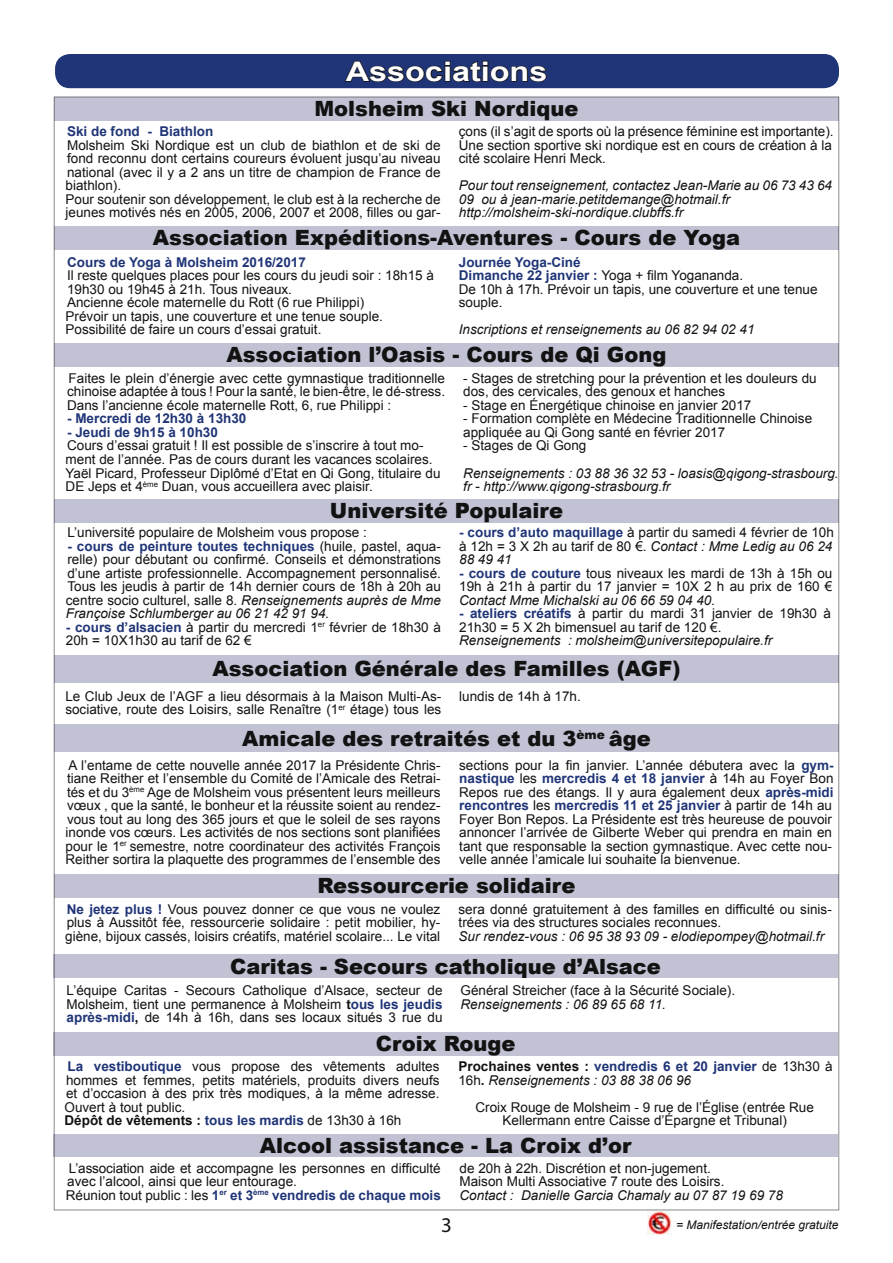
<style>
.page{position:relative;width:893px;height:1263px;background:#fff}
.page>*{position:absolute;margin:0;border:0;box-sizing:border-box;transform-origin:0 0}
.t1{font:700 27px "Arial";color:#fff;scale:1.2 1}
.t2{font:900 21px "Arial";color:#121212}
.t3{font:21px "Myriad Pro";color:#121212}
.t4{font:13.5px/13.5px "Arial";color:#121212}
.t5{font:italic 13.5px/13.5px "Arial";color:#121212}
.t6{font:700 13.5px "Arial";color:#203577}
.t7{font:italic 12px "Arial";color:#121212}
.s1{font-weight:700;color:#203577}
.s2{font-style:italic}
.s3{font-weight:700}
.s4{font-weight:700;font-style:normal}
.s5{font-weight:700;font-style:normal;color:#203577}
.s6{font-style:normal}
</style>
<div class="page">
<img style="left:647px;top:1210px;width:24px;height:24px">
<div style="left:55px;top:54px;width:784px;height:34px;background:#203577;border-radius:15px"></div>
<svg style="left:344px;top:60px;width:203px;height:22px"></svg>
<div style="left:54px;top:226px;width:785px;height:23px;background:#c1c2d4"></div>
<div style="left:54px;top:97px;width:785px;height:23px;background:#c1c2d4"></div>
<div style="left:54px;top:499px;width:785px;height:23px;background:#c1c2d4"></div>
<div style="left:54px;top:724px;width:785px;height:28px;background:#c1c2d4"></div>
<div style="left:53px;top:954px;width:785px;height:24px;background:#c1c2d4"></div>
<div style="left:53px;top:1032px;width:785px;height:24px;background:#c1c2d4"></div>
<div style="left:53px;top:1134px;width:785px;height:22px;background:#c1c2d4"></div>
<div style="left:54px;top:874px;width:785px;height:23px;background:#c1c2d4"></div>
<div style="left:54px;top:343px;width:785px;height:24px;background:#c1c2d4"></div>
<div style="left:54px;top:655px;width:785px;height:27px;background:#c1c2d4"></div>
<h1 class="t1" style="left:346px;top:53px;width:170px">Associations</h1>
<h2 class="t2" style="left:314px;top:93px;width:266px">Molsheim Ski Nordique</h2>
<p class="t6" style="left:67px;top:123px;width:148px">Ski de fond - Biathlon</p>
<p class="t4" style="left:66px;top:139px;width:376px">Molsheim Ski Nordique est un club de biathlon et de ski de fond reconnu dont certains coureurs évoluent jusqu’au niveau national (avec il y a 2 ans un titre de champion de France de biathlon).<br>Pour soutenir son développement, le club est à la recherche de jeunes motivés nés en 2005, 2006, 2007 et 2008, filles ou gar-</p>
<p class="t4" style="left:459px;top:125px;width:376px;text-align:justify">çons (il s’agit de sports où la présence féminine est importante).<br>Une section sportive ski nordique est en cours de création à la cité scolaire Henri Meck.</p>
<p class="t5" style="left:459px;top:179px;width:375px">Pour tout renseignement, contactez Jean-Marie au 06 73 43 64<br>09 ou à jean-marie.petitdemange@hotmail.fr http://molsheim-ski-nordique.clubffs.fr</p>
<h2 class="t2" style="left:153px;top:222px;width:589px">Association Expéditions-Aventures - Cours de Yoga</h2>
<p class="t6" style="left:67px;top:253px;width:240px">Cours de Yoga à Molsheim 2016/2017</p>
<p class="t4" style="left:66px;top:269px;width:370px">Il reste quelques places pour les cours du jeudi soir : 18h15 à 19h30 ou 19h45 à 21h. Tous niveaux.<br>Ancienne école maternelle du Rott (6 rue Philippi)<br>Prévoir un tapis, une couverture et une tenue souple.<br>Possibilité de faire un cours d’essai gratuit.</p>
<p class="t4" style="left:459px;top:255px;width:360px"><span class="s1">Journée Yoga-Ciné<br>Dimanche 22 janvier :</span> Yoga + film Yogananda.<br>De 10h à 17h. Prévoir un tapis, une couverture et une tenue souple.</p>
<p class="t5" style="left:459px;top:323px;width:297px">Inscriptions et renseignements au 06 82 94 02 41</p>
<h2 class="t2" style="left:226px;top:340px;width:441px">Association l’Oasis - Cours de Qi Gong</h2>
<p class="t4" style="left:67px;top:372px;width:379px;text-align:justify">Faites le plein d’énergie avec cette gymnastique traditionnelle chinoise adaptée à tous ! Pour la santé, le bien-être, le dé-stress.<br>Dans l’ancienne école maternelle Rott, 6, rue Philippi :</p>
<p class="t6" style="left:67px;top:410px;width:181px">- Mercredi de 12h30 à 13h30</p>
<p class="t6" style="left:67px;top:423px;width:152px">- Jeudi de 9h15 à 10h30</p>
<p class="t4" style="left:66px;top:439px;width:376px">Cours d’essai gratuit ! Il est possible de s’inscrire à tout mo&shy;ment de l’année. Pas de cours durant les vacances scolaires.<br>Yaël Picard, Professeur Diplômé d’Etat en Qi Gong, titulaire du DE Jeps et 4<sup>ème</sup> Duan, vous accueillera avec plaisir.</p>
<p class="t4" style="left:463px;top:372px;width:355px">- Stages de stretching pour la prévention et les douleurs du dos, des cervicales, des genoux et hanches</p>
<p class="t4" style="left:463px;top:399px;width:290px">- Stage en Énergétique chinoise en janvier 2017</p>
<p class="t4" style="left:463px;top:412px;width:350px">- Formation complète en Médecine Traditionnelle Chinoise appliquée au Qi Gong santé en février 2017</p>
<p class="t4" style="left:463px;top:439px;width:125px">- Stages de Qi Gong</p>
<p class="t5" style="left:463px;top:466px;width:377px">Renseignements : 03 88 36 32 53 - loasis@qigong-strasbourg. fr - http://www.qigong-strasbourg.fr</p>
<h2 class="t2" style="left:330px;top:495px;width:235px">Université Populaire</h2>
<p class="t4" style="left:67px;top:526px;width:301px">L’université populaire de Molsheim vous propose :</p>
<p class="t4" style="left:66px;top:539px;width:377px;text-align:justify"><span class="s1">- cours de peinture toutes techniques</span> (huile, pastel, aqua&shy;relle) pour débutant ou confirmé. Conseils et démonstrations d’une artiste professionnelle. Accompagnement personnalisé.<br>Tous les jeudis à partir de 14h dernier cours de 18h à 20h au centre socio culturel, salle 8. <span class="s2">Renseignements auprès de Mme Françoise Schlumberger au 06 21 42 91 94.</span></p>
<p class="t4" style="left:66px;top:620px;width:377px"><span class="s1">- cours d’alsacien</span> à partir du mercredi 1<sup>er</sup> février de 18h30 à<br>20h = 10X1h30 au tarif de 62 €</p>
<p class="t4" style="left:459px;top:526px;width:376px;text-align:justify"><span class="s1">- cours d’auto maquillage</span> à partir du samedi 4 février de 10h à 12h = 3 X 2h au tarif de 80 €. <span class="s2">Contact : Mme Ledig au 06 24<br>88 49 41</span></p>
<p class="t4" style="left:459px;top:566px;width:375px"><span class="s1">- cours de couture</span> tous niveaux les mardi de 13h à 15h ou<br>19h à 21h à partir du 17 janvier = 10X 2 h au prix de 160 €</p>
<p class="t5" style="left:459px;top:593px;width:257px">Contact Mme Michalski au 06 66 59 04 40.</p>
<p class="t4" style="left:459px;top:607px;width:373px"><span class="s1">- ateliers créatifs</span> à partir du mardi 31 janvier de 19h30 à<br>21h30 = 5 X 2h bimensuel au tarif de 120 €.</p>
<p class="t5" style="left:459px;top:634px;width:315px">Renseignements : molsheim@universitepopulaire.fr</p>
<h2 class="t2" style="left:212px;top:653px;width:470px">Association Générale des Familles (AGF)</h2>
<p class="t4" style="left:65px;top:689px;width:377px">Le Club Jeux de l’AGF a lieu désormais à la Maison Multi-As&shy;sociative, route des Loisirs, salle Renaître (1<sup>er</sup> étage) tous les</p>
<p class="t4" style="left:459px;top:689px;width:123px">lundis de 14h à 17h.</p>
<h2 class="t2" style="left:242px;top:723px;width:410px">Amicale des retraités et du 3<sup>ème</sup> âge</h2>
<p class="t4" style="left:66px;top:758px;width:376px;text-align:justify">A l’entame de cette nouvelle année 2017 la Présidente Chris&shy;tiane Reither et l’ensemble du Comité de l’Amicale des Retrai&shy;tés et du 3<sup>ème</sup> Age de Molsheim vous présentent leurs meilleurs vœux , que la santé, le bonheur et la réussite soient au rendez&shy;vous tout au long des 365 jours et que le soleil de ses rayons inonde vos cœurs. Les activités de nos sections sont planifiées pour le 1<sup>er</sup> semestre, notre coordinateur des activités François Reither sortira la plaquette des programmes de l’ensemble des</p>
<p class="t4" style="left:459px;top:758px;width:376px;text-align:justify">sections pour la fin janvier. L’année débutera avec la <span class="s1">gym&shy;nastique</span> les <span class="s1">mercredis 4 et 18 janvier</span> à 14h au Foyer Bon Repos rue des étangs. Il y aura également deux <span class="s1">après-midi rencontres</span> les <span class="s1">mercredis 11 et 25 janvier</span> à partir de 14h au Foyer Bon Repos. La Présidente est très heureuse de pouvoir annoncer l’arrivée de Gilberte Weber qui prendra en main en tant que responsable la section gymnastique. Avec cette nou&shy;velle année l’amicale lui souhaite la bienvenue.</p>
<h2 class="t2" style="left:317px;top:870px;width:259px">Ressourcerie solidaire</h2>
<p class="t4" style="left:65px;top:903px;width:376px;text-align:justify"><span class="s1">Ne jetez plus !</span> Vous pouvez donner ce que vous ne voulez plus à Aussitôt fée, ressourcerie solidaire : petit mobilier, hy&shy;giène, bijoux cassés, loisirs créatifs, matériel scolaire... Le vital</p>
<p class="t4" style="left:459px;top:903px;width:375px">sera donné gratuitement à des familles en difficulté ou sinis&shy;trées via des structures sociales reconnues.</p>
<p class="t5" style="left:459px;top:930px;width:367px">Sur rendez-vous : 06 95 38 93 09 - elodiepompey@hotmail.fr</p>
<h2 class="t2" style="left:230px;top:951px;width:432px">Caritas - Secours catholique d’Alsace</h2>
<p class="t4" style="left:67px;top:984px;width:377px;text-align:justify">L’équipe Caritas - Secours Catholique d’Alsace, secteur de Molsheim, tient une permanence à Molsheim <span class="s3">t</span><span class="s1">ous les jeudis après-midi</span><span class="s3">,</span> de 14h à 16h, dans ses locaux situés 3 rue du</p>
<p class="t4" style="left:461px;top:984px;width:276px">Général Streicher (face à la Sécurité Sociale).</p>
<p class="t5" style="left:461px;top:997px;width:207px">Renseignements : 06 89 65 68 11.</p>
<h2 class="t2" style="left:376px;top:1029px;width:141px">Croix Rouge</h2>
<p class="t4" style="left:65px;top:1060px;width:376px"><span class="s1">La vestiboutique</span> vous propose des vêtements adultes hommes et femmes, petits matériels, produits divers neufs et d’occasion à des prix très modiques, à la même adresse.<br>Ouvert à tout public.<br><span class="s3">Dépôt de vêtements :</span> <span class="s1">tous les mardis</span> de 13h30 à 16h</p>
<p class="t5" style="left:458px;top:1060px;width:376px"><span class="s4">Prochaines ventes :</span> <span class="s5">vendredis 6 et 20 janvier</span> <span class="s6">de 13h30 à<br>16h</span><span class="s4">.</span> Renseignements : 03 88 38 06 96</p>
<p class="t4" style="left:476px;top:1100px;width:340px;text-align:center">Croix Rouge de Molsheim - 9 rue de l’Église (entrée Rue<br>Kellermann entre Caisse d’Épargne et Tribunal)</p>
<h2 class="t2" style="left:260px;top:1130px;width:373px">Alcool assistance - La Croix d’or</h2>
<p class="t4" style="left:66px;top:1161px;width:377px">L’association aide et accompagne les personnes en difficulté avec l’alcool, ainsi que leur entourage.<br>Réunion tout public : les <span class="s1">1</span><sup>er</sup> <span class="s1">et 3</span><sup>ème</sup> <span class="s1">vendredis de chaque mois</span></p>
<p class="t4" style="left:460px;top:1161px;width:266px">de 20h à 22h. Discrétion et non-jugement.<br>Maison Multi Associative 7 route des Loisirs.</p>
<p class="t5" style="left:460px;top:1188px;width:325px">Contact : Danielle Garcia Chamaly au 07 87 19 69 78</p>
<h2 class="t3" style="left:441px;top:1212px;width:12px">3</h2>
<p class="t7" style="left:676px;top:1217px;width:164px">= Manifestation/entrée gratuite</p>
</div>
